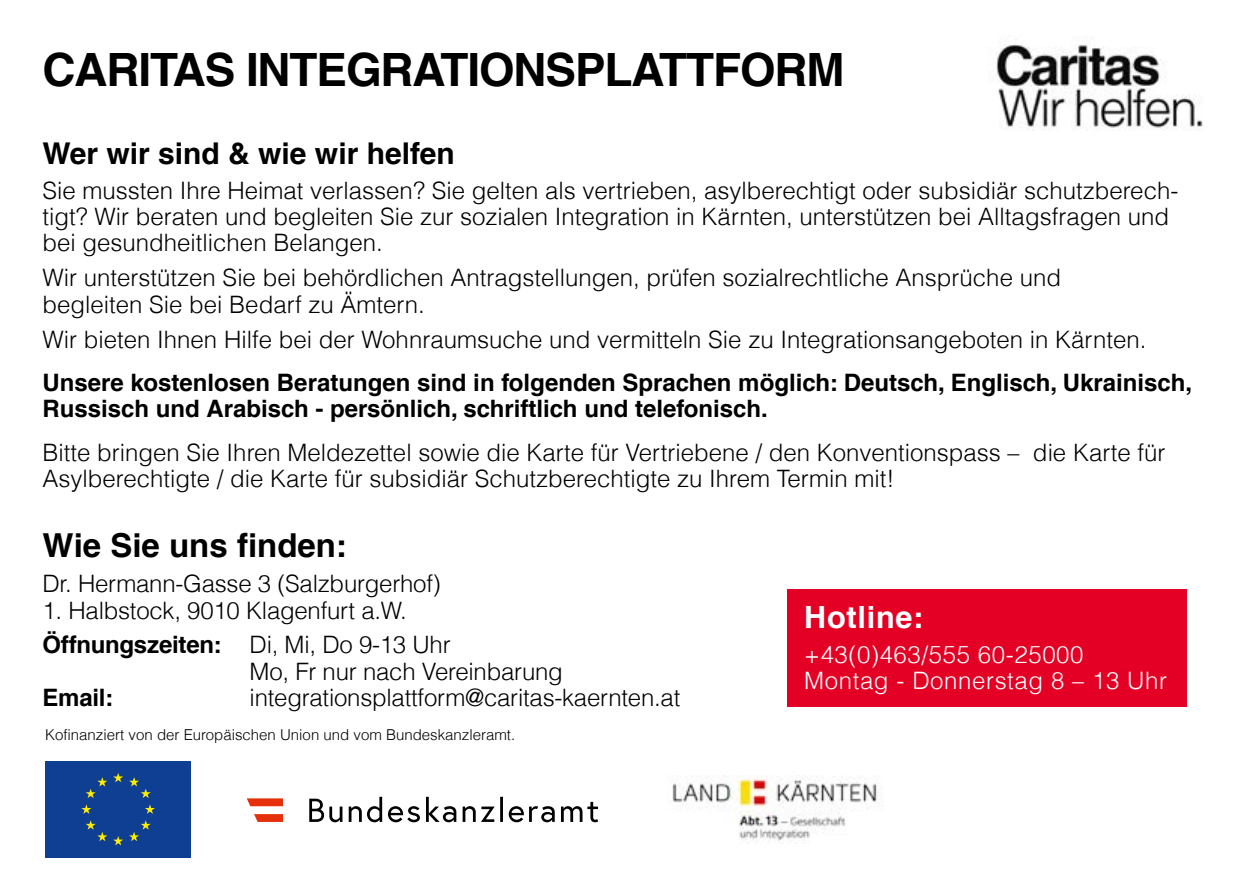
<style>
.page{position:relative;width:1259px;height:893px;background:#fff}
.page>*{position:absolute;margin:0;border:0;box-sizing:border-box;transform-origin:0 0}
.t1{font:700 45.9px "Helveticafor Caritas";letter-spacing:-.025em;color:#000}
.t2{font:700 33px "Helveticafor Caritas";color:#000}
.t3{font:700 30.6px "Helveticafor Caritas";letter-spacing:.025em;color:#fff}
.t4{font:700 30px "Helveticafor Caritas";color:#000}
.t5{font:300 24px/26.4px "Helveticafor Caritas";color:#000}
.t6{font:700 24px/26.4px "Helveticafor Caritas";color:#000}
.t7{font:300 24px/26.4px "Helveticafor Caritas";letter-spacing:.025em;color:#fff}
.t8{font:300 15px "Helveticafor Caritas";color:#000}
.s1{font-weight:700}
</style>
<div class="page">
<div style="left:787px;top:589px;width:400px;height:117px;background:#e40024"></div>
<img style="left:996px;top:44px;width:207px;height:86px">
<div style="left:45px;top:761px;width:146px;height:97px;background:#0f3f93"></div>
<svg style="left:113px;top:773px;width:10px;height:9px"></svg>
<svg style="left:86px;top:777px;width:21px;height:21px"></svg>
<svg style="left:81px;top:804px;width:10px;height:10px"></svg>
<svg style="left:86px;top:820px;width:21px;height:21px"></svg>
<svg style="left:113px;top:836px;width:10px;height:9px"></svg>
<svg style="left:129px;top:820px;width:22px;height:21px"></svg>
<svg style="left:145px;top:804px;width:10px;height:10px"></svg>
<svg style="left:129px;top:777px;width:22px;height:21px"></svg>
<img style="left:672px;top:775px;width:211px;height:69px">
<svg style="left:309px;top:797px;width:289px;height:25px"></svg>
<svg style="left:247px;top:798px;width:36px;height:8px"></svg>
<svg style="left:254px;top:814px;width:29px;height:8px"></svg>
<h1 class="t1" style="left:43px;top:41px;width:804px">CARITAS INTEGRATIONSPLATTFORM</h1>
<p class="t4" style="left:43px;top:135px;width:414px">Wer wir sind &amp; wie wir helfen</p>
<p class="t5" style="left:43px;top:177px;width:1137px">Sie mussten Ihre Heimat verlassen? Sie gelten als vertrieben, asylberechtigt oder subsidiär schutzberech&shy;tigt? Wir beraten und begleiten Sie zur sozialen Integration in Kärnten, unterstützen bei Alltagsfragen und bei gesundheitlichen Belangen.</p>
<p class="t5" style="left:43px;top:264px;width:1020px">Wir unterstützen Sie bei behördlichen Antragstellungen, prüfen sozialrechtliche Ansprüche und begleiten Sie bei Bedarf zu Ämtern.</p>
<p class="t5" style="left:43px;top:326px;width:1105px">Wir bieten Ihnen Hilfe bei der Wohnraumsuche und vermitteln Sie zu Integrationsangeboten in Kärnten.</p>
<p class="t6" style="left:43px;top:369px;width:1151px">Unsere kostenlosen Beratungen sind in folgenden Sprachen möglich: Deutsch, Englisch, Ukrainisch,<br>Russisch und Arabisch - persönlich, schriftlich und telefonisch.</p>
<p class="t5" style="left:43px;top:439px;width:1124px">Bitte bringen Sie Ihren Meldezettel sowie die Karte für Vertriebene / den Konventionspass – die Karte für<br>Asylberechtigte / die Karte für subsidiär Schutzberechtigte zu Ihrem Termin mit!</p>
<h2 class="t2" style="left:43px;top:525px;width:306px">Wie Sie uns finden:</h2>
<p class="t5" style="left:43px;top:570px;width:400px">Dr. Hermann-Gasse 3 (Salzburgerhof)</p>
<p class="t5" style="left:43px;top:592px;width:410px;line-height:34.8px">1. Halbstock, 9010 Klagenfurt a.W.<br><span class="s1">Öffnungszeiten:</span> Di, Mi, Do 9-13 Uhr</p>
<p class="t5" style="left:250px;top:658px;width:315px">Mo, Fr nur nach Vereinbarung</p>
<p class="t6" style="left:43px;top:685px;width:72px">Email:</p>
<p class="t5" style="left:250px;top:684px;width:432px">integrationsplattform@caritas-kaernten.at</p>
<p class="t8" style="left:45px;top:725px;width:472px">Kofinanziert von der Europäischen Union und vom Bundeskanzleramt.</p>
<p class="t3" style="left:804px;top:598px;width:121px">Hotline:</p>
<p class="t7" style="left:804px;top:641px;width:364px">+43(0)463/555 60-25000<br>Montag - Donnerstag 8 – 13 Uhr</p>
</div>
